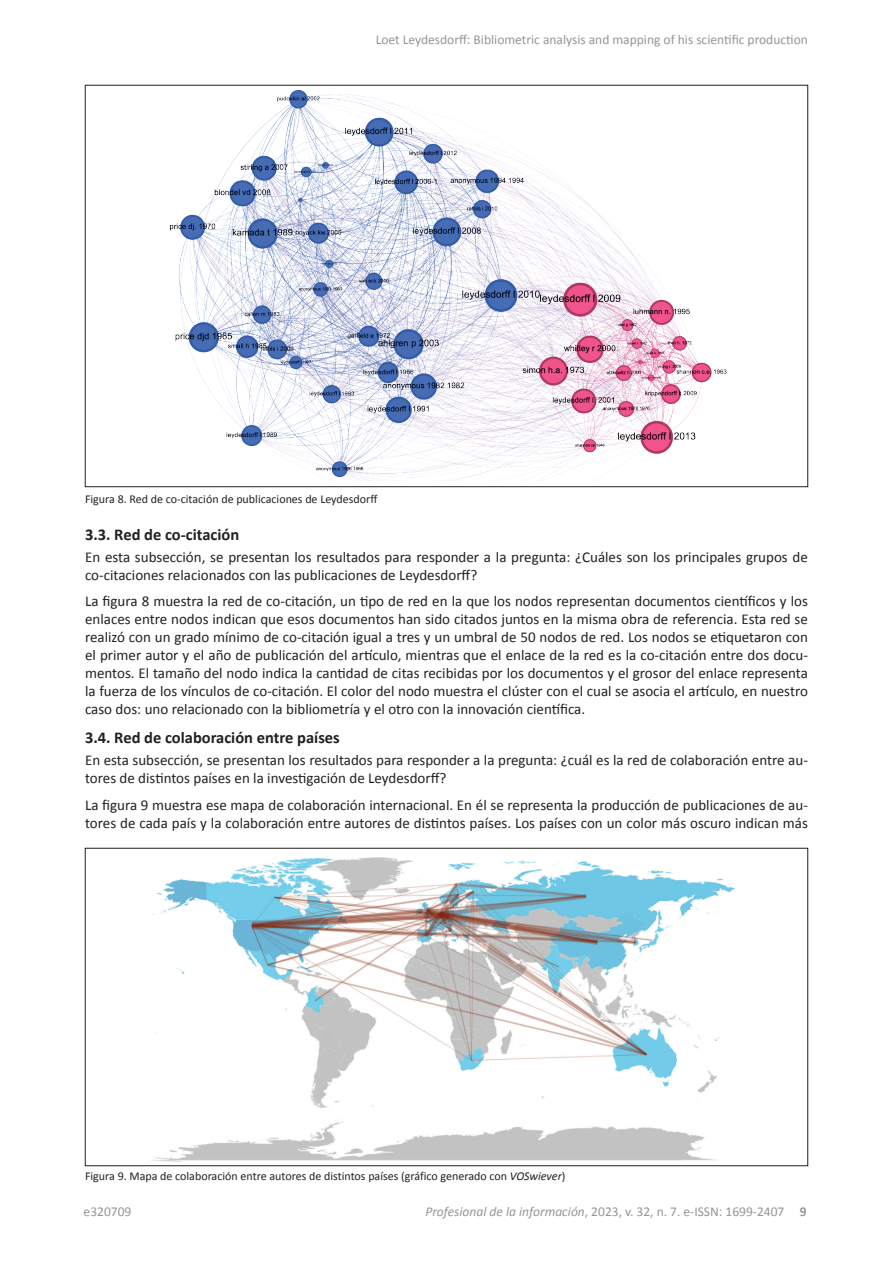
<style>
.page{position:relative;width:893px;height:1263px;background:#fff}
.page>*{position:absolute;margin:0;border:0;box-sizing:border-box;transform-origin:0 0}
.t1{font:700 16.5px "Calibri";color:#231f20}
.t2{font:15px/18px "Calibri";color:#231f20}
.t3{font:13.5px "Calibri";color:#939598}
.t4{font:12px "Calibri";color:#231f20}
.s1{font-style:italic}
.s2{font-weight:700}
</style>
<div class="page">
<img style="left:170px;top:90px;width:557px;height:390px">
<img style="left:150px;top:857px;width:586px;height:305px">
<p class="t3" style="left:376px;top:31px;width:434px">Loet Leydesdorff: Bibliometric analysis and mapping of his scientific production</p>
<p class="t4" style="left:85px;top:492px;width:294px">Figura 8. Red de co-citación de publicaciones de Leydesdorff</p>
<p class="t1" style="left:85px;top:524px;width:156px">3.3. Red de co-citación</p>
<p class="t2" style="left:85px;top:547px;width:724px">En esta subsección, se presentan los resultados para responder a la pregunta: ¿Cuáles son los principales grupos de co-citaciones relacionados con las publicaciones de Leydesdorff?</p>
<p class="t2" style="left:85px;top:592px;width:724px;text-align:justify">La figura 8 muestra la red de co-citación, un tipo de red en la que los nodos representan documentos científicos y los enlaces entre nodos indican que esos documentos han sido citados juntos en la misma obra de referencia. Esta red se realizó con un grado mínimo de co-citación igual a tres y un umbral de 50 nodos de red. Los nodos se etiquetaron con el primer autor y el año de publicación del artículo, mientras que el enlace de la red es la co-citación entre dos docu&shy;mentos. El tamaño del nodo indica la cantidad de citas recibidas por los documentos y el grosor del enlace representa la fuerza de los vínculos de co-citación. El color del nodo muestra el clúster con el cual se asocia el artículo, en nuestro caso dos: uno relacionado con la bibliometría y el otro con la innovación científica.</p>
<p class="t1" style="left:85px;top:727px;width:256px">3.4. Red de colaboración entre países</p>
<p class="t2" style="left:85px;top:750px;width:724px">En esta subsección, se presentan los resultados para responder a la pregunta: ¿cuál es la red de colaboración entre au&shy;tores de distintos países en la investigación de Leydesdorff?</p>
<p class="t2" style="left:85px;top:795px;width:724px">La figura 9 muestra ese mapa de colaboración internacional. En él se representa la producción de publicaciones de au&shy;tores de cada país y la colaboración entre autores de distintos países. Los países con un color más oscuro indican más</p>
<p class="t4" style="left:85px;top:1169px;width:482px">Figura 9. Mapa de colaboración entre autores de distintos países (gráfico generado con <span class="s1">VOSwiever</span>)</p>
<p class="t3" style="left:84px;top:1203px;width:49px">e320709</p>
<p class="t3" style="left:425px;top:1203px;width:383px"><span class="s1">Profesional de la información</span>, 2023, v. 32, n. 7. e-ISSN: 1699-2407 <span class="s2">9</span></p>
</div>
